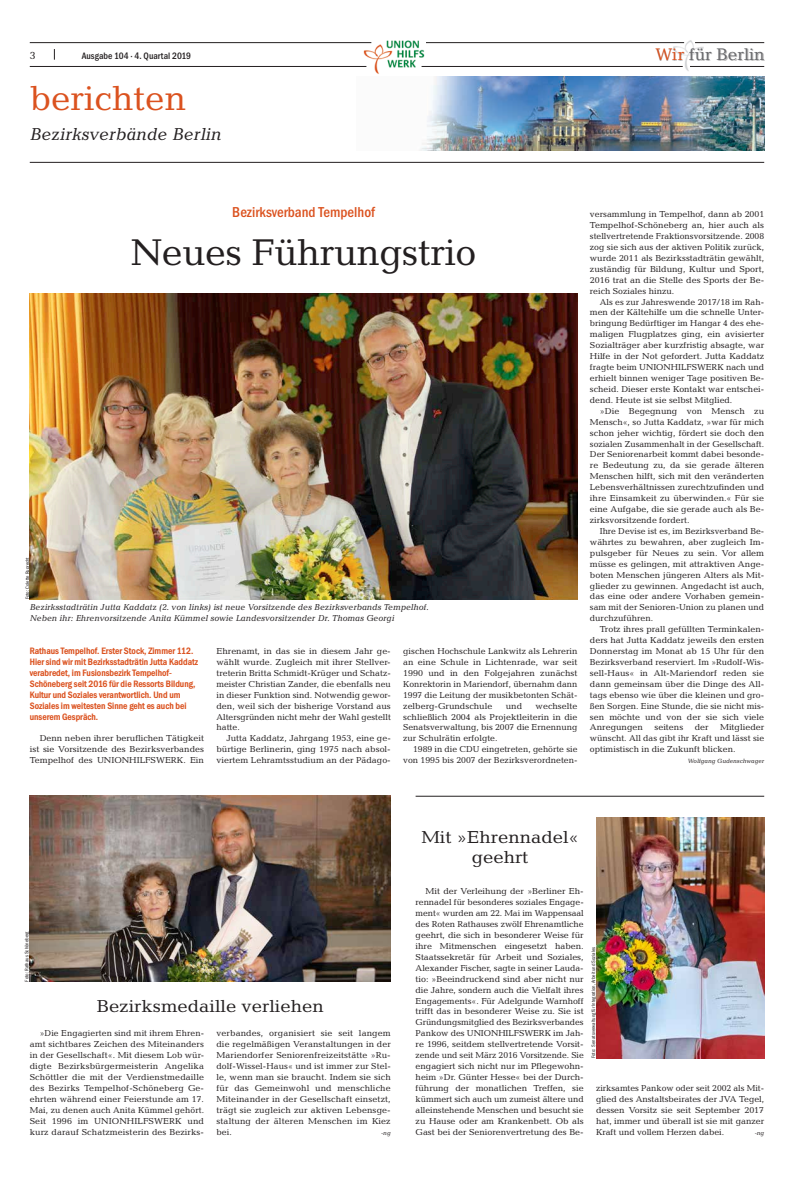
<style>
.page{position:relative;width:794px;height:1179px;background:#fff}
.page>*{position:absolute;margin:0;border:0;box-sizing:border-box;transform-origin:0 0}
.t1{font:37.62px "Candida Std";letter-spacing:-.01em;color:#231f20}
.t2{font:35px "Candida Std";color:#db521f}
.t3{font:17.5px/20.1px "Candida Std";color:#231f20;text-align:center;scale:1.06 1}
.t4{font:italic 17.5px "Candida Std";color:#231f20}
.t5{font:16.97px "Candida Std";color:#67686b}
.t6{font:700 14.88px "Franklin Gothic Cond";color:#db521f}
.t7{font:10.5px "Candida Std";color:#231f20}
.t8{font:800 9.62px/10.9px "Franklin Gothic Cond";color:#db521f}
.t9{font:700 9.62px "Franklin Gothic Cond";color:#231f20}
.t10{font:8.75px/10.9px "Candida Std";color:#231f20;text-align:justify}
.t11{font:italic 8.75px/10.9px "Candida Std";color:#231f20}
.t12{font:italic 6.12px "Candida Std";color:#231f20}
.t13{font:5.25px "Franklin Gothic Cond";color:#231f20}
.s1{color:#db521f}
</style>
<div class="page">
<img style="left:672px;top:40px;width:31px;height:31px">
<div style="left:655px;top:48px;width:109px;height:13px;background:#231f20;opacity:.3"></div>
<hr style="left:394px;top:42px;width:290px;height:1px;background:#231f20">
<hr style="left:695px;top:42px;width:69px;height:1px;background:#231f20">
<img style="left:362px;top:40px;width:64px;height:34px">
<hr style="left:30px;top:42px;width:341px;height:1px;background:#231f20">
<hr style="left:30px;top:66px;width:336px;height:1px;background:#231f20">
<hr style="left:421px;top:66px;width:261px;height:1px;background:#231f20">
<hr style="left:690px;top:66px;width:74px;height:1px;background:#231f20">
<img style="left:30px;top:795px;width:361px;height:186px">
<img style="left:420px;top:76px;width:344px;height:75px">
<hr style="left:30px;top:162px;width:734px;height:1px;background:#231f20">
<hr style="left:415px;top:795px;width:349px;height:1px;background:#231f20">
<img style="left:30px;top:293px;width:547px;height:306px">
<img style="left:596px;top:817px;width:168px;height:240px">
<p class="t7" style="left:30px;top:49px;width:7px">3</p>
<p class="t9" style="left:82px;top:50px;width:111px">Ausgabe 104 · 4. Quartal 2019</p>
<h3 class="t5" style="left:655px;top:45px;width:111px"><span class="s1">Wir</span> für Berlin</h3>
<h2 class="t2" style="left:30px;top:78px;width:158px">berichten</h2>
<h3 class="t4" style="left:30px;top:124px;width:193px">Bezirksverbände Berlin</h3>
<h3 class="t6" style="left:232px;top:204px;width:144px">Bezirksverband Tempelhof</h3>
<h1 class="t1" style="left:131px;top:231px;width:347px">Neues Führungstrio</h1>
<p class="t13" style="left:24px;top:599px;width:44px;rotate:-90deg">Foto: Colette Ruprecht</p>
<p class="t11" style="left:30px;top:601px;width:400px">Bezirksstadträtin Jutta Kaddatz (2. von links) ist neue Vorsitzende des Bezirksverbands Tempelhof.<br>Neben ihr: Ehrenvorsitzende Anita Kümmel sowie Landesvorsitzender Dr. Thomas Georgi</p>
<p class="t8" style="left:30px;top:645px;width:170px">Rathaus Tempelhof. Erster Stock, Zimmer 112.<br>Hier sind wir mit Bezirksstadträtin Jutta Kaddatz verabredet, im Fusionsbezirk Tempelhof-Schöneberg seit 2016 für die Ressorts Bildung, Kultur und Soziales verantwortlich. Und um Soziales im weitesten Sinne geht es auch bei unserem Gespräch.</p>
<p class="t10" style="left:30px;top:732px;width:176px;text-indent:10px">Denn neben ihrer beruflichen Tätigkeit ist sie Vorsitzende des Bezirksverbandes Tempelhof des UNIONHILFSWERK. Ein</p>
<p class="t10" style="left:216px;top:645px;width:176px">Ehrenamt, in das sie in diesem Jahr ge&shy;wählt wurde. Zugleich mit ihrer Stellver&shy;treterin Britta Schmidt-Krüger und Schatz&shy;meister Christian Zander, die ebenfalls neu in dieser Funktion sind. Notwendig gewor&shy;den, weil sich der bisherige Vorstand aus Altersgründen nicht mehr der Wahl gestellt hatte.</p>
<p class="t10" style="left:216px;top:732px;width:176px;text-indent:10px">Jutta Kaddatz, Jahrgang 1953, eine ge&shy;bürtige Berlinerin, ging 1975 nach absol&shy;viertem Lehramtsstudium an der Pädago-</p>
<p class="t10" style="left:403px;top:645px;width:176px">gischen Hochschule Lankwitz als Lehrerin an eine Schule in Lichtenrade, war seit 1990 und in den Folgejahren zunächst Konrektorin in Mariendorf, übernahm dann 1997 die Leitung der musikbetonten Schät&shy;zelberg-Grundschule</p>
<p class="t10" style="left:403px;top:700px;width:176px;text-indent:132px">wechselte schließlich 2004 als Projektleiterin in die Senatsverwaltung, bis 2007 die Ernennung zur Schulrätin erfolgte.</p>
<p class="t10" style="left:403px;top:743px;width:176px;text-align:right">1989 in die CDU eingetreten, gehörte sie von 1995 bis 2007 der Bezirksverordneten-</p>
<p class="t10" style="left:506px;top:700px;width:18px">und</p>
<p class="t10" style="left:590px;top:209px;width:176px">versammlung in Tempelhof, dann ab 2001<br>Tempelhof-Schöneberg an, hier auch als stellvertretende Fraktionsvorsitzende. 2008 zog sie sich aus der aktiven Politik zurück, wurde 2011 als Bezirksstadträtin gewählt, zuständig für Bildung, Kultur und Sport, 2016 trat an die Stelle des Sports der Be&shy;reich Soziales hinzu.</p>
<p class="t10" style="left:590px;top:296px;width:176px;text-indent:10px">Als es zur Jahreswende 2017/18 im Rah&shy;men der Kältehilfe um die schnelle Unter&shy;bringung Bedürftiger im Hangar 4 des ehe&shy;maligen Flugplatzes ging, ein avisierter Sozialträger aber kurzfristig absagte, war Hilfe in der Not gefordert. Jutta Kaddatz fragte beim UNIONHILFSWERK nach und erhielt binnen weniger Tage positiven Be&shy;scheid. Dieser erste Kontakt war entschei&shy;dend. Heute ist sie selbst Mitglied.</p>
<p class="t10" style="left:590px;top:405px;width:176px;text-indent:10px">»Die Begegnung von Mensch zu Mensch«, so Jutta Kaddatz, »war für mich schon jeher wichtig, fördert sie doch den sozialen Zusammenhalt in der Gesellschaft.<br>Der Seniorenarbeit kommt dabei besonde&shy;re Bedeutung zu, da sie gerade älteren Menschen hilft, sich mit den veränderten Lebensverhältnissen zurechtzufinden und ihre Einsamkeit zu überwinden.« Für sie eine Aufgabe, die sie gerade auch als Be&shy;zirksvorsitzende fordert.</p>
<p class="t10" style="left:590px;top:525px;width:176px;text-indent:10px">Ihre Devise ist es, im Bezirksverband Be&shy;währtes zu bewahren, aber zugleich Im&shy;pulsgeber für Neues zu sein. Vor allem müsse es gelingen, mit attraktiven Ange&shy;boten Menschen jüngeren Alters als Mit&shy;glieder zu gewinnen. Angedacht ist auch, das eine oder andere Vorhaben gemein&shy;sam mit der Senioren-Union zu planen und durchzuführen.</p>
<p class="t10" style="left:590px;top:623px;width:176px;text-indent:10px">Trotz ihres prall gefüllten Terminkalen&shy;ders hat Jutta Kaddatz jeweils den ersten Donnerstag im Monat ab 15 Uhr für den Bezirksverband reserviert. Im »Rudolf-Wis&shy;sell-Haus« in Alt-Mariendorf reden sie dann gemeinsam über die Dinge des All&shy;tags ebenso wie über die kleinen und gro&shy;ßen Sorgen. Eine Stunde, die sie nicht mis&shy;sen möchte und von der sie sich viele Anregungen</p>
<p class="t10" style="left:590px;top:722px;width:176px;text-indent:130px">Mitglieder wünscht. All das gibt ihr Kraft und lässt sie optimistisch in die Zukunft blicken.</p>
<p class="t12" style="left:687px;top:757px;width:78px">Wolfgang Gudenschwager</p>
<p class="t10" style="left:654px;top:722px;width:30px">seitens</p>
<p class="t10" style="left:695px;top:722px;width:15px">der</p>
<h3 class="t3" style="left:421px;top:827px;width:150px">Mit »Ehrennadel« geehrt</h3>
<p class="t13" style="left:24px;top:981px;width:52px;rotate:-90deg">Foto: Rathaus Schöneberg</p>
<h3 class="t3" style="left:97px;top:996px;width:215px">Bezirksmedaille verliehen</h3>
<p class="t10" style="left:30px;top:1027px;width:176px;text-indent:10px">»Die Engagierten sind mit ihrem Ehren&shy;amt sichtbares Zeichen des Miteinanders in der Gesellschaft«. Mit diesem Lob wür&shy;digte Bezirksbürgermeisterin Angelika Schöttler die mit der Verdienstmedaille des Bezirks Tempelhof-Schöneberg Ge&shy;ehrten während einer Feierstunde am 17.<br>Mai, zu denen auch Anita Kümmel gehört.<br>Seit 1996 im UNIONHILFSWERK und kurz darauf Schatzmeisterin des Bezirks-</p>
<p class="t10" style="left:216px;top:1027px;width:176px">verbandes, organisiert sie seit langem die regelmäßigen Veranstaltungen in der Mariendorfer Seniorenfreizeitstätte »Ru&shy;dolf-Wissel-Haus« und ist immer zur Stel&shy;le, wenn man sie braucht. Indem sie sich für das Gemeinwohl und menschliche Miteinander in der Gesellschaft einsetzt, trägt sie zugleich zur aktiven Lebensge&shy;staltung der älteren Menschen im Kiez bei.</p>
<p class="t12" style="left:381px;top:1128px;width:11px">-ng</p>
<p class="t10" style="left:415px;top:885px;width:170px;text-indent:10px">Mit der Verleihung der »Berliner Eh&shy;rennadel für besonderes soziales Engage&shy;ment« wurden am 22. Mai im Wappensaal des Roten Rathauses zwölf Ehrenamtliche geehrt, die sich in besonderer Weise für ihre Mitmenschen eingesetzt haben.<br>Staatssekretär für Arbeit und Soziales, Alexander Fischer, sagte in seiner Lauda&shy;tio: »Beeindruckend sind aber nicht nur die Jahre, sondern auch die Vielfalt ihres Engagements«. Für Adelgunde Warnhoff trifft das in besonderer Weise zu. Sie ist Gründungsmitglied des Bezirksverbandes Pankow des UNIONHILFSWERK im Jah&shy;re 1996, seitdem stellvertretende Vorsit&shy;zende und seit März 2016 Vorsitzende. Sie engagiert sich nicht nur im Pflegewohn&shy;heim »Dr. Günter Hesse« bei der Durch&shy;führung der monatlichen Treffen, sie kümmert sich auch um zumeist ältere und alleinstehende Menschen und besucht sie zu Hause oder am Krankenbett. Ob als Gast bei der Seniorenvertretung des Be-</p>
<p class="t13" style="left:590px;top:1057px;width:113px;rotate:-90deg">Foto: Senatsverwaltung für Integration, Arbeit und Soziales</p>
<p class="t10" style="left:596px;top:1082px;width:170px">zirksamtes Pankow oder seit 2002 als Mit&shy;glied des Anstaltsbeirates der JVA Tegel, dessen Vorsitz sie seit September 2017 hat, immer und überall ist sie mit ganzer Kraft und vollem Herzen dabei.</p>
<p class="t12" style="left:754px;top:1128px;width:11px">-ng</p>
</div>
